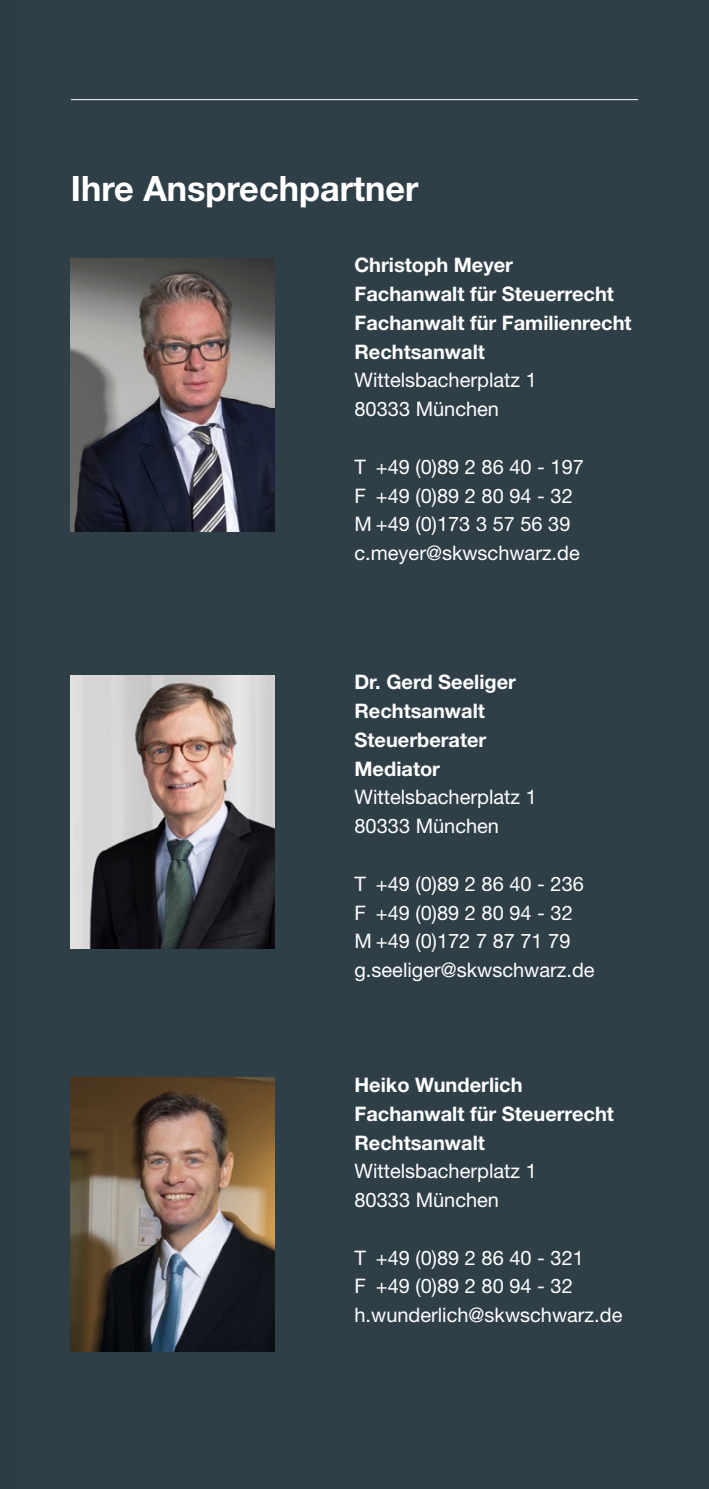
<style>
.page{position:relative;width:709px;height:1489px;background:#fff}
.page>*{position:absolute;margin:0;border:0;box-sizing:border-box;transform-origin:0 0}
.t1{font:700 35px "Helvetica Neue LT Std";color:#fff}
.t2{font:20px/28.8px "Helvetica Neue LT Std";color:#fff}
.t3{font:700 20px/28.8px "Helvetica Neue LT Std";color:#fff}
</style>
<div class="page">
<div style="left:0;top:0;width:709px;height:1488px;background:#2f3f48"></div>
<hr style="left:71px;top:99px;width:567px;height:1px;background:#fff">
<img style="left:89px;top:258px;width:185px;height:273px">
<img style="left:89px;top:675px;width:185px;height:273px">
<img style="left:89px;top:1077px;width:185px;height:273px">
<svg style="left:70px;top:99px;width:19px;height:1253px"></svg>
<hr style="left:0;top:0;width:1px;height:1488px;background:#2c3b43">
<h1 class="t1" style="left:71px;top:166px;width:349px">Ihre Ansprechpartner</h1>
<p class="t3" style="left:354px;top:250px;width:278px">Christoph Meyer<br>Fachanwalt für Steuerrecht<br>Fachanwalt für Familienrecht<br>Rechtsanwalt</p>
<p class="t2" style="left:354px;top:366px;width:184px">Wittelsbacherplatz 1<br>80333 München</p>
<p class="t2" style="left:354px;top:452px;width:231px">T +49 (0)89 2 86 40 - 197<br>F +49 (0)89 2 80 94 - 32<br>M +49 (0)173 3 57 56 39 c.meyer@skwschwarz.de</p>
<p class="t3" style="left:354px;top:667px;width:163px">Dr. Gerd Seeliger<br>Rechtsanwalt<br>Steuerberater<br>Mediator</p>
<p class="t2" style="left:354px;top:782px;width:184px">Wittelsbacherplatz 1<br>80333 München</p>
<p class="t2" style="left:354px;top:869px;width:241px">T +49 (0)89 2 86 40 - 236<br>F +49 (0)89 2 80 94 - 32<br>M +49 (0)172 7 87 71 79 g.seeliger@skwschwarz.de</p>
<p class="t3" style="left:354px;top:1070px;width:261px">Heiko Wunderlich<br>Fachanwalt für Steuerrecht<br>Rechtsanwalt</p>
<p class="t2" style="left:354px;top:1156px;width:184px">Wittelsbacherplatz 1<br>80333 München</p>
<p class="t2" style="left:354px;top:1242px;width:269px">T +49 (0)89 2 86 40 - 321<br>F +49 (0)89 2 80 94 - 32 h.wunderlich@skwschwarz.de</p>
</div>
